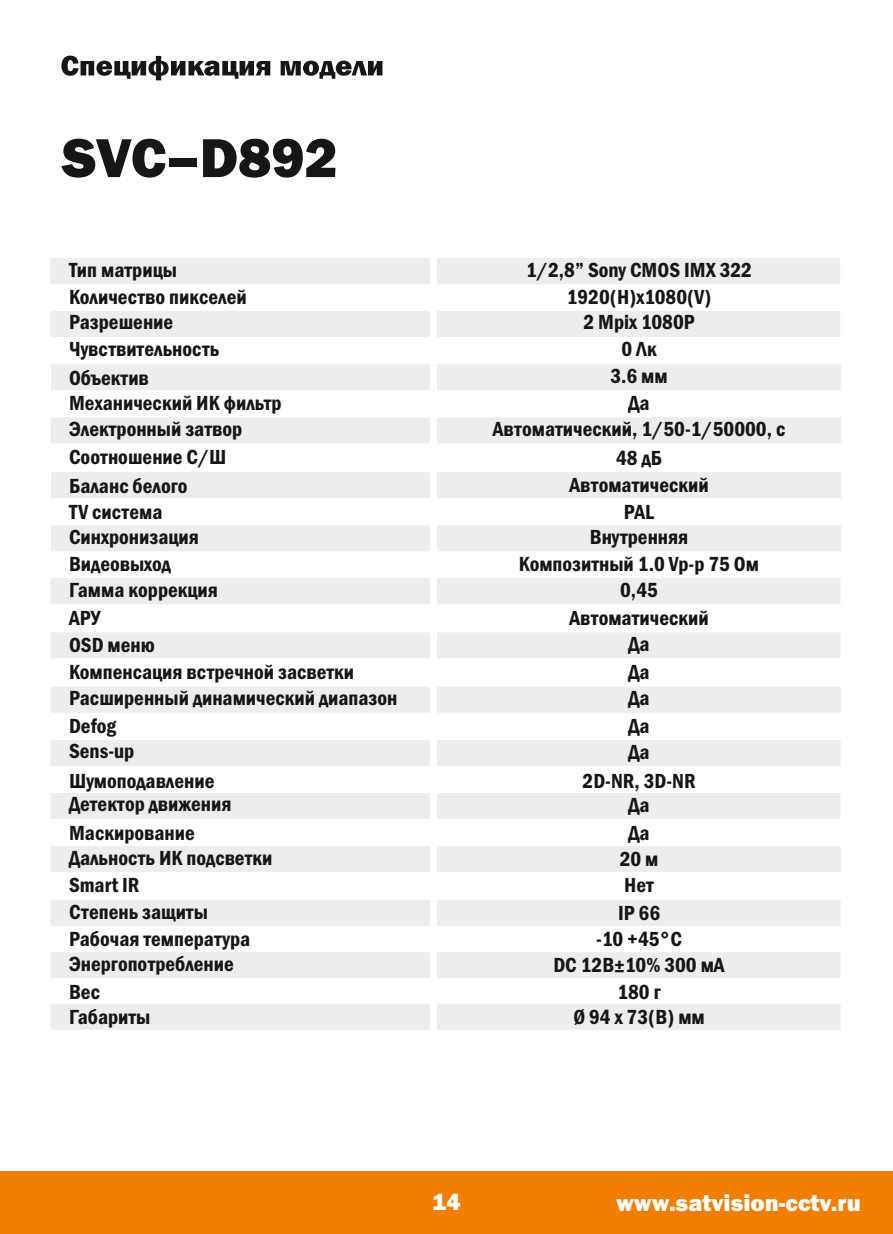
<style>
.page{position:relative;width:893px;height:1234px;background:#fff}
.page>*{position:absolute;margin:0;border:0;box-sizing:border-box;transform-origin:0 0}
.t1{font:800 56.7px "Franklin Gothic";color:#151616}
.t2{font:800 24px "Franklin Gothic";color:#fff}
.t3{font:600 condensed 21px/26.7px "Franklin Gothic";color:#151616}
</style>
<div class="page">
<div style="left:51px;top:1004px;width:790px;height:25px;background:#eceded"></div>
<div style="left:51px;top:952px;width:790px;height:26px;background:#eceded"></div>
<div style="left:50px;top:632px;width:790px;height:26px;background:#eceded"></div>
<svg style="left:61px;top:56px;width:321px;height:24px"></svg>
<div style="left:50px;top:258px;width:790px;height:26px;background:#eceded"></div>
<div style="left:50px;top:311px;width:790px;height:26px;background:#eceded"></div>
<div style="left:51px;top:364px;width:790px;height:26px;background:#eceded"></div>
<div style="left:51px;top:472px;width:790px;height:26px;background:#eceded"></div>
<div style="left:51px;top:525px;width:790px;height:26px;background:#eceded"></div>
<div style="left:50px;top:578px;width:790px;height:26px;background:#eceded"></div>
<div style="left:51px;top:687px;width:790px;height:25px;background:#eceded"></div>
<div style="left:51px;top:740px;width:790px;height:26px;background:#eceded"></div>
<div style="left:50px;top:793px;width:790px;height:25px;background:#eceded"></div>
<div style="left:51px;top:846px;width:790px;height:26px;background:#eceded"></div>
<div style="left:51px;top:900px;width:790px;height:25px;background:#eceded"></div>
<div style="left:51px;top:417px;width:790px;height:26px;background:#eceded"></div>
<div style="left:430px;top:203px;width:6px;height:895px;background:#fff"></div>
<div style="left:0;top:1170px;width:893px;height:63px;background:#f27e00"></div>
<h1 class="t1" style="left:62px;top:137px;width:277px">SVC–D892</h1>
<p class="t3" style="left:69px;top:257px;width:179px">Тип матрицы<br>Количество пикселей</p>
<p class="t3" style="left:69px;top:310px;width:152px;line-height:27.6px">Разрешение<br>Чувствительность<br>Объектив</p>
<p class="t3" style="left:69px;top:392px;width:214px;line-height:25.5px">Механический ИК фильтр<br>Электронный затвор</p>
<p class="t3" style="left:69px;top:446px;width:159px">Соотношение С/Ш<br>Баланс белого<br>TV система<br>Синхронизация<br>Видеовыход<br>Гамма коррекция</p>
<p class="t3" style="left:69px;top:606px;width:330px">АРУ<br>OSD меню<br>Компенсация встречной засветки<br>Расширенный динамический диапазон</p>
<p class="t3" style="left:69px;top:715px;width:67px;line-height:24.9px">Defog<br>Sens-up</p>
<p class="t3" style="left:69px;top:770px;width:164px;line-height:23.7px">Шумоподавление<br>Детектор движения</p>
<p class="t3" style="left:69px;top:820px;width:205px">Маскирование<br>Дальность ИК подсветки<br>Smart IR<br>Степень защиты<br>Рабочая температура</p>
<p class="t3" style="left:69px;top:951px;width:166px;line-height:27.9px">Энергопотребление<br>Вес</p>
<p class="t3" style="left:69px;top:1005px;width:83px">Габариты</p>
<p class="t3" style="left:526px;top:257px;width:227px;line-height:27.6px;text-align:center">1/2,8” Sony CMOS IMX 322<br>1920(H)x1080(V)</p>
<p class="t3" style="left:583px;top:310px;width:113px;text-align:center">2 Mpix 1080P<br>0 Лк<br>3.6 мм<br>Да</p>
<p class="t3" style="left:493px;top:417px;width:294px;text-align:center">Автоматический, 1/50-1/50000, с<br>48 дБ<br>Автоматический<br>PAL<br>Внутренняя</p>
<p class="t3" style="left:519px;top:552px;width:242px;line-height:25.8px;text-align:center">Композитный 1.0 Vp-p 75 Ом<br>0,45</p>
<p class="t3" style="left:569px;top:606px;width:141px;line-height:25.8px;text-align:center">Автоматический<br>Да</p>
<p class="t3" style="left:629px;top:660px;width:23px;text-align:justify">Да Да Да</p>
<p class="t3" style="left:583px;top:738px;width:114px;line-height:29.1px;text-align:center">Да<br>2D-NR, 3D-NR</p>
<p class="t3" style="left:620px;top:792px;width:40px;text-align:center">Да<br>Да<br>20 м<br>Нет</p>
<p class="t3" style="left:553px;top:901px;width:173px;text-align:center">IP 66<br>-10 +45°C<br>DC 12B±10% 300 мА<br>180 г<br>Ø 94 х 73(В) мм</p>
<p class="t2" style="left:432px;top:1193px;width:30px">14</p>
<p class="t2" style="left:616px;top:1193px;width:246px">www.satvision-cctv.ru</p>
</div>
